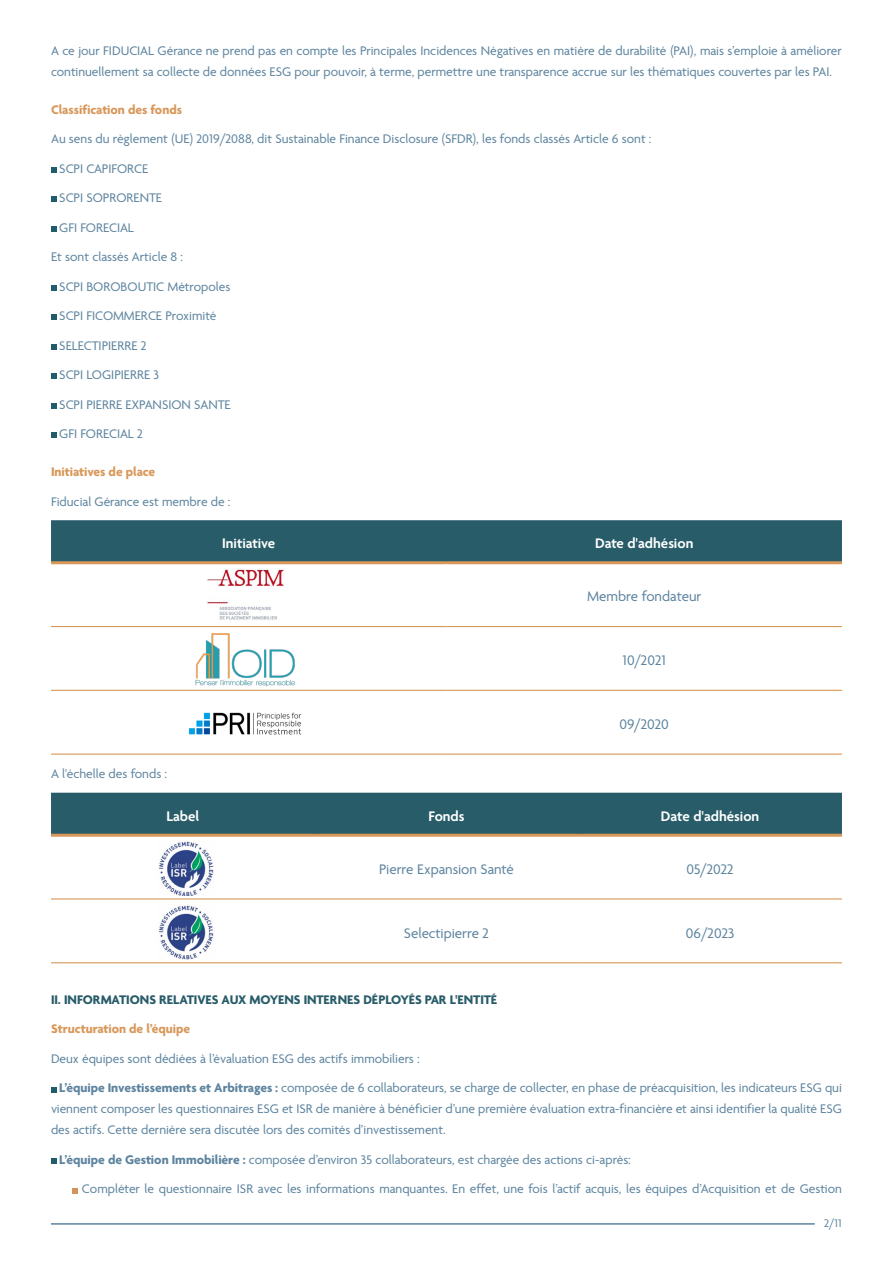
<style>
.page{position:relative;width:893px;height:1263px;background:#fff}
.page>*{position:absolute;margin:0;border:0;box-sizing:border-box;transform-origin:0 0}
.t1{font:15px "Agenda One";color:#5d849f}
.t2{font:600 15px "Agenda One";color:#fff}
.t3{font:13.5px/21px "Agenda One";color:#5d849f}
.t4{font:700 13.5px "Agenda One";color:#d8985a}
.t5{font:700 13.5px "Agenda One";color:#285c69}
.t6{font:12px "Agenda One";color:#5d849f}
.s1{font-weight:700}
</style>
<div class="page">
<hr style="left:51px;top:1223px;width:764px;height:2px;background:#5d849f">
<svg style="left:51px;top:167px;width:5px;height:6px"></svg>
<svg style="left:51px;top:196px;width:5px;height:6px"></svg>
<svg style="left:51px;top:226px;width:5px;height:6px"></svg>
<svg style="left:51px;top:285px;width:5px;height:6px"></svg>
<svg style="left:51px;top:314px;width:5px;height:6px"></svg>
<svg style="left:51px;top:344px;width:5px;height:6px"></svg>
<svg style="left:51px;top:373px;width:5px;height:6px"></svg>
<svg style="left:51px;top:403px;width:5px;height:6px"></svg>
<svg style="left:51px;top:432px;width:5px;height:6px"></svg>
<div style="left:51px;top:520px;width:791px;height:41px;background:#285c69"></div>
<hr style="left:51px;top:626px;width:395px;height:1px;background:#d8985a">
<hr style="left:446px;top:626px;width:396px;height:1px;background:#d8985a">
<hr style="left:51px;top:690px;width:395px;height:1px;background:#d8985a">
<hr style="left:446px;top:690px;width:396px;height:1px;background:#d8985a">
<hr style="left:51px;top:753px;width:395px;height:2px;background:#d8985a">
<hr style="left:446px;top:753px;width:396px;height:2px;background:#d8985a">
<hr style="left:51px;top:561px;width:395px;height:3px;background:#d8985a">
<hr style="left:446px;top:561px;width:396px;height:3px;background:#d8985a">
<div style="left:51px;top:793px;width:791px;height:41px;background:#285c69"></div>
<hr style="left:51px;top:898px;width:264px;height:1px;background:#d8985a">
<hr style="left:315px;top:898px;width:263px;height:1px;background:#d8985a">
<hr style="left:578px;top:898px;width:264px;height:1px;background:#d8985a">
<hr style="left:51px;top:962px;width:264px;height:1px;background:#d8985a">
<hr style="left:315px;top:962px;width:263px;height:1px;background:#d8985a">
<hr style="left:578px;top:962px;width:264px;height:1px;background:#d8985a">
<hr style="left:51px;top:834px;width:264px;height:3px;background:#d8985a">
<hr style="left:315px;top:834px;width:263px;height:3px;background:#d8985a">
<hr style="left:578px;top:834px;width:264px;height:3px;background:#d8985a">
<svg style="left:51px;top:1087px;width:5px;height:5px"></svg>
<svg style="left:51px;top:1158px;width:5px;height:6px"></svg>
<svg style="left:72px;top:1188px;width:6px;height:5px"></svg>
<img style="left:195px;top:633px;width:100px;height:53px">
<img style="left:188px;top:712px;width:114px;height:23px">
<img style="left:207px;top:568px;width:77px;height:52px">
<img style="left:159px;top:841px;width:55px;height:54px">
<img style="left:159px;top:905px;width:55px;height:54px">
<p class="t3" style="left:51px;top:40px;width:792px">A ce jour FIDUCIAL Gérance ne prend pas en compte les Principales Incidences Négatives en matière de durabilité (PAI), mais s’emploie à améliorer continuellement sa collecte de données ESG pour pouvoir, à terme, permettre une transparence accrue sur les thématiques couvertes par les PAI.</p>
<p class="t4" style="left:51px;top:102px;width:133px">Classification des fonds</p>
<p class="t3" style="left:51px;top:128px;width:602px">Au sens du règlement (UE) 2019/2088, dit Sustainable Finance Disclosure (SFDR), les fonds classés Article 6 sont :</p>
<p class="t3" style="left:59px;top:158px;width:91px">SCPI CAPIFORCE</p>
<p class="t3" style="left:59px;top:187px;width:104px">SCPI SOPRORENTE</p>
<p class="t3" style="left:59px;top:217px;width:76px">GFI FORECIAL</p>
<p class="t3" style="left:51px;top:246px;width:134px">Et sont classés Article 8 :</p>
<p class="t3" style="left:59px;top:276px;width:173px">SCPI BOROBOUTIC Métropoles</p>
<p class="t3" style="left:59px;top:306px;width:159px">SCPI FICOMMERCE Proximité</p>
<p class="t3" style="left:59px;top:335px;width:89px">SELECTIPIERRE 2</p>
<p class="t3" style="left:59px;top:365px;width:101px">SCPI LOGIPIERRE 3</p>
<p class="t3" style="left:59px;top:394px;width:173px">SCPI PIERRE EXPANSION SANTE</p>
<p class="t3" style="left:59px;top:424px;width:85px">GFI FORECIAL 2</p>
<p class="t4" style="left:51px;top:464px;width:106px">Initiatives de place</p>
<p class="t3" style="left:51px;top:491px;width:181px">Fiducial Gérance est membre de :</p>
<p class="t2" style="left:222px;top:535px;width:55px">Initiative</p>
<p class="t2" style="left:595px;top:535px;width:100px">Date d'adhésion</p>
<p class="t1" style="left:587px;top:589px;width:116px">Membre fondateur</p>
<p class="t1" style="left:622px;top:652px;width:45px">10/2021</p>
<p class="t3" style="left:51px;top:763px;width:118px">A l'échelle des fonds :</p>
<p class="t1" style="left:619px;top:716px;width:51px">09/2020</p>
<p class="t2" style="left:166px;top:808px;width:34px">Label</p>
<p class="t2" style="left:428px;top:808px;width:38px">Fonds</p>
<p class="t2" style="left:661px;top:808px;width:100px">Date d'adhésion</p>
<p class="t1" style="left:379px;top:861px;width:136px">Pierre Expansion Santé</p>
<p class="t1" style="left:687px;top:861px;width:49px">05/2022</p>
<p class="t1" style="left:404px;top:925px;width:87px">Selectipierre 2</p>
<p class="t1" style="left:686px;top:925px;width:50px">06/2023</p>
<p class="t5" style="left:51px;top:992px;width:448px">II. INFORMATIONS RELATIVES AUX MOYENS INTERNES DÉPLOYÉS PAR L'ENTITÉ</p>
<p class="t4" style="left:51px;top:1021px;width:141px">Structuration de l’équipe</p>
<p class="t3" style="left:59px;top:1044px;width:784px;line-height:29.5px;text-indent:-8px">Deux équipes sont dédiées à l’évaluation ESG des actifs immobiliers :<br><span class="s1">L’équipe Investissements et Arbitrages :</span> composée de 6 collaborateurs, se charge de collecter, en phase de préacquisition, les indicateurs ESG qui</p>
<p class="t3" style="left:51px;top:1099px;width:792px">viennent composer les questionnaires ESG et ISR de manière à bénéficier d’une première évaluation extra-financière et ainsi identifier la qualité ESG des actifs. Cette dernière sera discutée lors des comités d’investissement.</p>
<p class="t3" style="left:82px;top:1145px;width:761px;line-height:29.5px;text-indent:-23px"><span class="s1">L’équipe de Gestion Immobilière :</span> composée d’environ 35 collaborateurs, est chargée des actions ci-après:<br>Compléter le questionnaire ISR avec les informations manquantes. En effet, une fois l’actif acquis, les équipes d’Acquisition et de Gestion</p>
<p class="t6" style="left:824px;top:1217px;width:19px">2/11</p>
</div>
